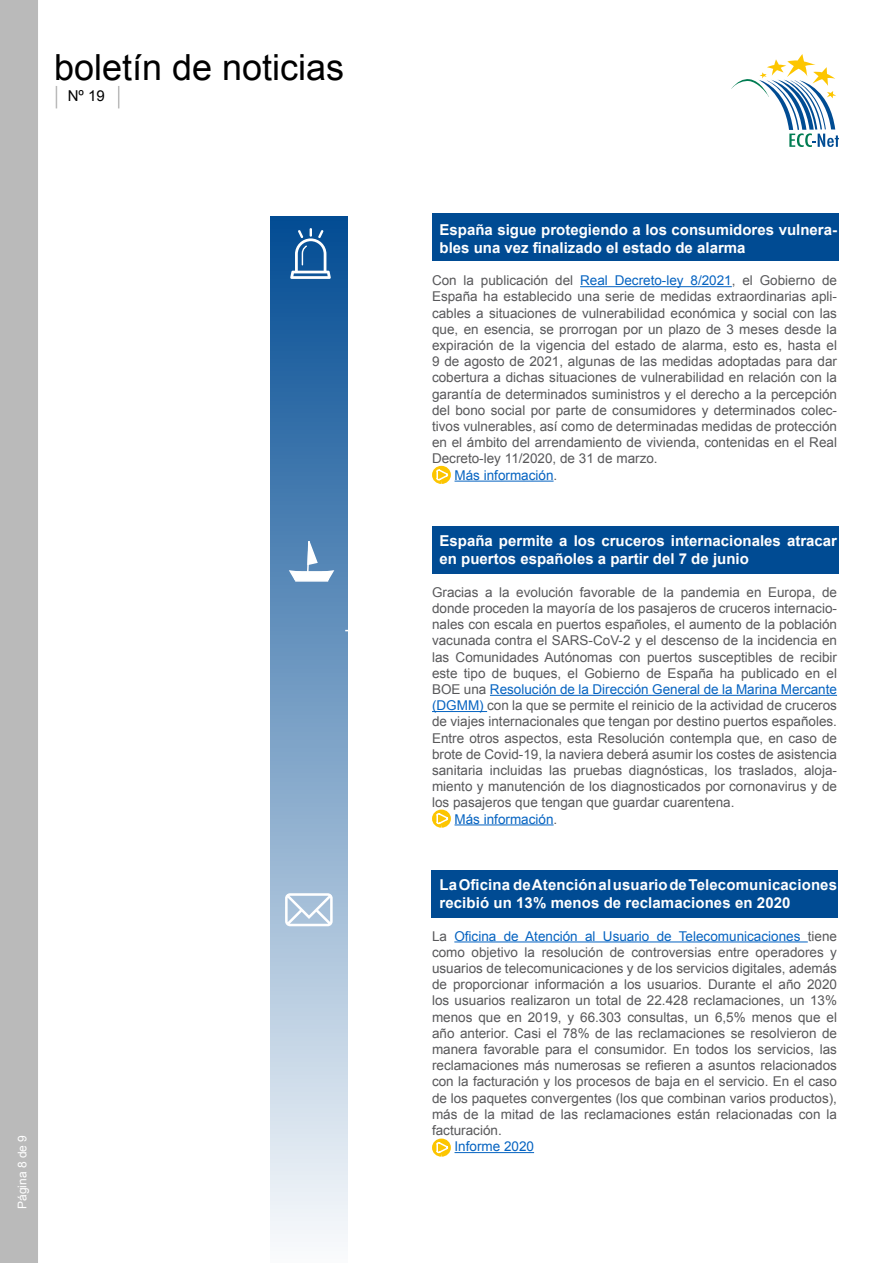
<style>
.page{position:relative;width:893px;height:1263px;background:#fff}
.page>*{position:absolute;margin:0;border:0;box-sizing:border-box;transform-origin:0 0}
.t1{font:36px "Arial";color:#000}
.t2{font:700 15px/18px "Arial";color:#fff}
.t3{font:15px "Arial";color:#000}
.t4{font:13.5px/16.2px "Arial";color:#58585a;text-align:justify}
.t5{font:13.5px "Arial";color:#0563c1}
.t6{font:12px "Arial";color:#fff}
.s1{color:#0563c1}
.s2{color:#58585a}
</style>
<div class="page">
<div style="left:0;top:0;width:38px;height:1263px;background:#bababa"></div>
<svg style="left:16px;top:1215px;width:11px;height:2px"></svg>
<svg style="left:56px;top:86px;width:1px;height:22px"></svg>
<svg style="left:118px;top:86px;width:1px;height:22px"></svg>
<svg style="left:731px;top:54px;width:108px;height:93px"></svg>
<div style="left:432px;top:213px;width:407px;height:48px;background:#004b93"></div>
<div style="left:270px;top:216px;width:78px;height:1047px;background:linear-gradient(to bottom,#024c93,#fafbfc)"></div>
<svg style="left:290px;top:228px;width:41px;height:51px"></svg>
<svg style="left:285px;top:893px;width:48px;height:33px"></svg>
<svg style="left:432px;top:1138px;width:19px;height:19px"></svg>
<svg style="left:435px;top:1141px;width:14px;height:13px"></svg>
<svg style="left:432px;top:810px;width:19px;height:18px"></svg>
<svg style="left:435px;top:812px;width:14px;height:13px"></svg>
<svg style="left:432px;top:466px;width:19px;height:18px"></svg>
<svg style="left:435px;top:468px;width:14px;height:14px"></svg>
<hr style="left:345px;top:630px;width:203px;height:1px;background:#fff">
<svg style="left:288px;top:539px;width:47px;height:44px"></svg>
<div style="left:432px;top:526px;width:407px;height:48px;background:#004b93"></div>
<div style="left:431px;top:870px;width:407px;height:48px;background:#004b93"></div>
<hr style="left:580px;top:286px;width:152px;height:1px;background:#0563c1">
<hr style="left:454px;top:481px;width:100px;height:1px;background:#0563c1">
<hr style="left:490px;top:695px;width:347px;height:1px;background:#0563c1">
<hr style="left:432px;top:711px;width:55px;height:1px;background:#0563c1">
<hr style="left:454px;top:824px;width:100px;height:1px;background:#0563c1">
<hr style="left:454px;top:941px;width:354px;height:1px;background:#0563c1">
<hr style="left:454px;top:1152px;width:80px;height:1px;background:#0563c1">
<h1 class="t1" style="left:54px;top:43px;width:292px">boletín de noticias</h1>
<p class="t3" style="left:68px;top:86px;width:39px">Nº 19</p>
<p class="t6" style="left:14px;top:1209px;width:76px;rotate:-90deg">Página 8 de 9</p>
<p class="t2" style="left:440px;top:221px;width:399px">España sigue protegiendo a los consumidores vulnera&shy;bles una vez finalizado el estado de alarma</p>
<p class="t4" style="left:432px;top:272px;width:406px">Con la publicación del <span class="s1">Real Decreto-ley 8/2021</span>, el Gobierno de</p>
<p class="t4" style="left:432px;top:288px;width:406px">España ha establecido una serie de medidas extraordinarias apli-</p>
<p class="t4" style="left:432px;top:305px;width:406px">cables a situaciones de vulnerabilidad económica y social con las</p>
<p class="t4" style="left:432px;top:321px;width:406px">que, en esencia, se prorrogan por un plazo de 3 meses desde la</p>
<p class="t4" style="left:432px;top:337px;width:406px">expiración de la vigencia del estado de alarma, esto es, hasta el</p>
<p class="t4" style="left:432px;top:353px;width:406px">9 de agosto de 2021, algunas de las medidas adoptadas para dar</p>
<p class="t4" style="left:432px;top:369px;width:406px">cobertura a dichas situaciones de vulnerabilidad en relación con la</p>
<p class="t4" style="left:432px;top:386px;width:406px">garantía de determinados suministros y el derecho a la percepción</p>
<p class="t4" style="left:432px;top:402px;width:407px">del bono social por parte de consumidores y determinados colec-</p>
<p class="t4" style="left:432px;top:418px;width:406px">tivos vulnerables, así como de determinadas medidas de protección</p>
<p class="t4" style="left:432px;top:434px;width:406px">en el ámbito del arrendamiento de vivienda, contenidas en el Real</p>
<p class="t4" style="left:432px;top:450px;width:227px">Decreto-ley 11/2020, de 31 de marzo.</p>
<p class="t5" style="left:455px;top:466px;width:104px">Más información<span class="s2">.</span></p>
<p class="t2" style="left:440px;top:532px;width:399px">España permite a los cruceros internacionales atracar en puertos españoles a partir del 7 de junio</p>
<p class="t4" style="left:432px;top:584px;width:406px">Gracias a la evolución favorable de la pandemia en Europa, de</p>
<p class="t4" style="left:432px;top:600px;width:406px">donde proceden la mayoría de los pasajeros de cruceros internacio-</p>
<p class="t4" style="left:432px;top:616px;width:406px">nales con escala en puertos españoles, el aumento de la población</p>
<p class="t4" style="left:432px;top:632px;width:406px">vacunada contra el SARS-CoV-2 y el descenso de la incidencia en</p>
<p class="t4" style="left:432px;top:648px;width:406px">las Comunidades Autónomas con puertos susceptibles de recibir</p>
<p class="t4" style="left:432px;top:665px;width:406px">este tipo de buques, el Gobierno de España ha publicado en el</p>
<p class="t5" style="left:432px;top:680px;width:406px"><span class="s2">BOE una</span> Resolución de la Dirección General de la Marina Mercante</p>
<p class="t4" style="left:432px;top:697px;width:406px"><span class="s1">(DGMM)</span> con la que se permite el reinicio de la actividad de cruceros</p>
<p class="t4" style="left:432px;top:713px;width:406px">de viajes internacionales que tengan por destino puertos españoles.</p>
<p class="t4" style="left:432px;top:729px;width:406px">Entre otros aspectos, esta Resolución contempla que, en caso de</p>
<p class="t4" style="left:432px;top:746px;width:406px">brote de Covid-19, la naviera deberá asumir los costes de asistencia</p>
<p class="t4" style="left:432px;top:762px;width:406px">sanitaria incluidas las pruebas diagnósticas, los traslados, aloja-</p>
<p class="t4" style="left:432px;top:778px;width:406px">miento y manutención de los diagnosticados por cornonavirus y de</p>
<p class="t4" style="left:432px;top:794px;width:304px">los pasajeros que tengan que guardar cuarentena.</p>
<p class="t5" style="left:455px;top:809px;width:104px">Más información<span class="s2">.</span></p>
<p class="t2" style="left:440px;top:876px;width:399px">La Oficina de Atención al usuario de Telecomunicaciones recibió un 13% menos de reclamaciones en 2020</p>
<p class="t4" style="left:432px;top:927px;width:407px">La <span class="s1">Oficina de Atención al Usuario de Telecomunicaciones</span> tiene como objetivo la resolución de controversias entre operadores y usuarios de telecomunicaciones y de los servicios digitales, además de proporcionar información a los usuarios. Durante el año 2020 los usuarios realizaron un total de 22.428 reclamaciones, un 13% menos que en 2019, y 66.303 consultas, un 6,5% menos que el año anterior. Casi el 78% de las reclamaciones se resolvieron de manera favorable para el consumidor. En todos los servicios, las reclamaciones más numerosas se refieren a asuntos relacionados con la facturación y los procesos de baja en el servicio. En el caso de los paquetes convergentes (los que combinan varios productos), más de la mitad de las reclamaciones están relacionadas con la facturación.</p>
<p class="t5" style="left:454px;top:1137px;width:81px">Informe 2020</p>
</div>
